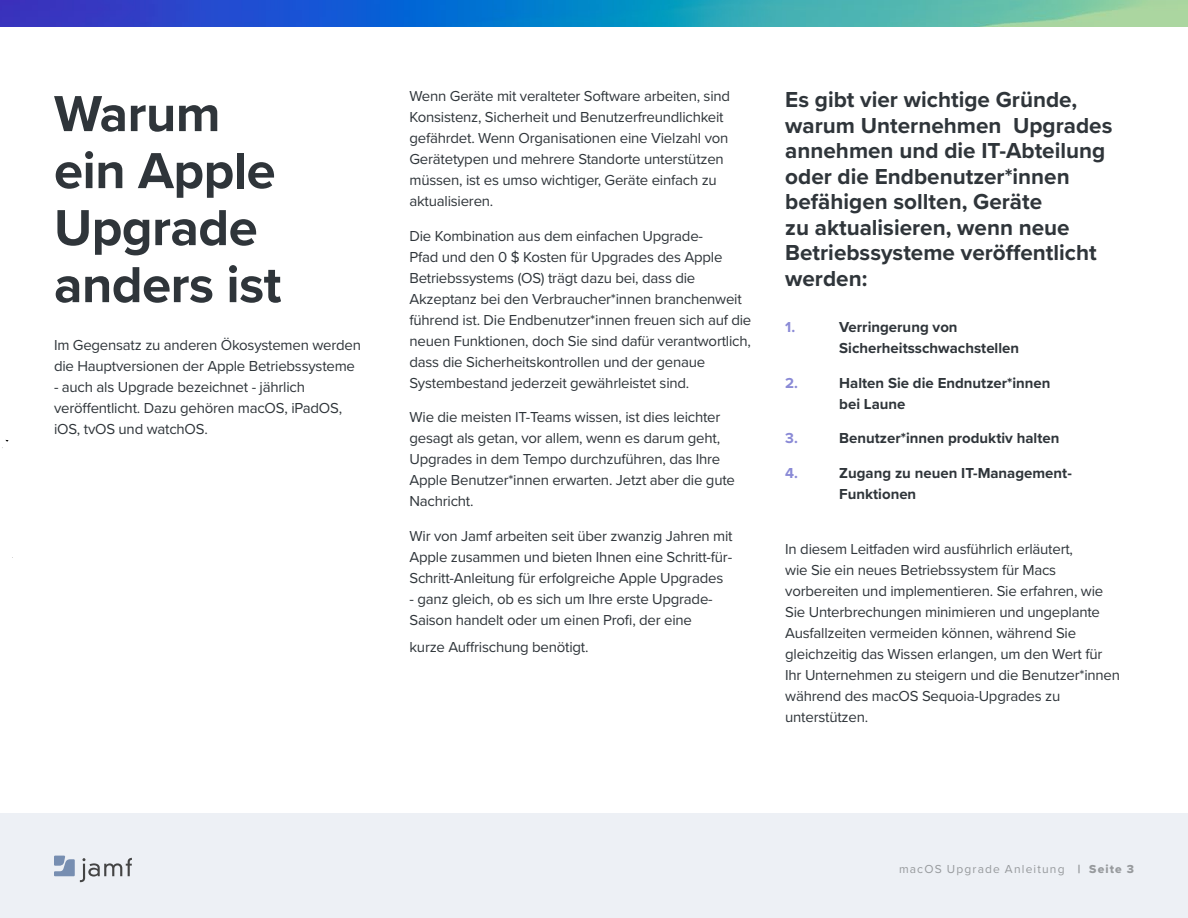
<style>
.page{position:relative;width:1188px;height:918px;background:#fff}
.page>*{position:absolute;margin:0;border:0;box-sizing:border-box;transform-origin:0 0}
.t1{font:700 52.5px/57px "Proxima Nova";letter-spacing:-.01em;color:#2f353a}
.t2{font:700 22.5px/25.5px "Proxima Nova";color:#2f353a}
.t3{font:15px/21px "Proxima Nova";letter-spacing:-.015em;color:#2f353a}
.t4{font:700 15px/21px "Proxima Nova";color:#2f353a}
.t5{font:700 15px "Proxima Nova";color:#8a8ad6}
.t6{font:12px "Proxima Nova";letter-spacing:.095em;color:#979a9d}
.s1{font-family:"Proxima Nova Extrabld"}
</style>
<div class="page">
<div style="left:0;top:813px;width:1187px;height:105px;background:#edf0f5"></div>
<svg style="left:54px;top:856px;width:78px;height:26px"></svg>
<img style="left:0;top:0;width:1188px;height:27px">
<h1 class="t1" style="left:54px;top:84px;width:229px">Warum ein Apple<br>Upgrade anders ist</h1>
<p class="t3" style="left:54px;top:334px;width:309px">Im Gegensatz zu anderen Ökosystemen werden die Hauptversionen der Apple Betriebssysteme</p>
<p class="t3" style="left:54px;top:376px;width:290px">- auch als Upgrade bezeichnet - jährlich veröffentlicht. Dazu gehören macOS, iPadOS, iOS, tvOS und watchOS.</p>
<p class="t3" style="left:410px;top:85px;width:322px">Wenn Geräte mit veralteter Software arbeiten, sind Konsistenz, Sicherheit und Benutzerfreundlichkeit gefährdet. Wenn Organisationen eine Vielzahl von Gerätetypen und mehrere Standorte unterstützen müssen, ist es umso wichtiger, Geräte einfach zu aktualisieren.</p>
<p class="t3" style="left:410px;top:225px;width:343px">Die Kombination aus dem einfachen Upgrade-<br>Pfad und den 0 $ Kosten für Upgrades des Apple Betriebssystems (OS) trägt dazu bei, dass die Akzeptanz bei den Verbraucher*innen branchenweit führend ist. Die Endbenutzer*innen freuen sich auf die neuen Funktionen, doch Sie sind dafür verantwortlich, dass die Sicherheitskontrollen und der genaue Systembestand jederzeit gewährleistet sind.</p>
<p class="t3" style="left:410px;top:406px;width:327px">Wie die meisten IT-Teams wissen, ist dies leichter gesagt als getan, vor allem, wenn es darum geht, Upgrades in dem Tempo durchzuführen, das Ihre Apple Benutzer*innen erwarten. Jetzt aber die gute Nachricht.</p>
<p class="t3" style="left:410px;top:525px;width:325px;text-align:justify">Wir von Jamf arbeiten seit über zwanzig Jahren mit Apple zusammen und bieten Ihnen eine Schritt-für-Schritt-Anleitung für erfolgreiche Apple Upgrades</p>
<p class="t3" style="left:410px;top:588px;width:305px">- ganz gleich, ob es sich um Ihre erste Upgrade-<br>Saison handelt oder um einen Profi, der eine</p>
<p class="t3" style="left:410px;top:636px;width:181px">kurze Auffrischung benötigt.</p>
<h2 class="t2" style="left:785px;top:87px;width:329px">Es gibt vier wichtige Gründe, warum Unternehmen Upgrades annehmen und die IT-Abteilung oder die Endbenutzer*innen befähigen sollten, Geräte<br>zu aktualisieren, wenn neue<br>Betriebssysteme veröffentlicht werden:</h2>
<p class="t5" style="left:785px;top:316px;width:12px">1.</p>
<p class="t4" style="left:839px;top:317px;width:181px">Verringerung von<br>Sicherheitsschwachstellen</p>
<p class="t5" style="left:785px;top:372px;width:14px">2.</p>
<p class="t4" style="left:839px;top:372px;width:213px">Halten Sie die Endnutzer*innen bei Laune</p>
<p class="t5" style="left:785px;top:427px;width:14px">3.</p>
<p class="t4" style="left:839px;top:428px;width:222px">Benutzer*innen produktiv halten</p>
<p class="t5" style="left:785px;top:462px;width:14px">4.</p>
<p class="t4" style="left:839px;top:462px;width:234px">Zugang zu neuen IT-Management-<br>Funktionen</p>
<p class="t3" style="left:785px;top:538px;width:336px">In diesem Leitfaden wird ausführlich erläutert,<br>wie Sie ein neues Betriebssystem für Macs vorbereiten und implementieren. Sie erfahren, wie Sie Unterbrechungen minimieren und ungeplante Ausfallzeiten vermeiden können, während Sie gleichzeitig das Wissen erlangen, um den Wert für Ihr Unternehmen zu steigern und die Benutzer*innen während des macOS Sequoia-Upgrades zu unterstützen.</p>
<p class="t6" style="left:899px;top:860px;width:236px">macOS Upgrade Anleitung <span class="s1">| Seite 3</span></p>
</div>
